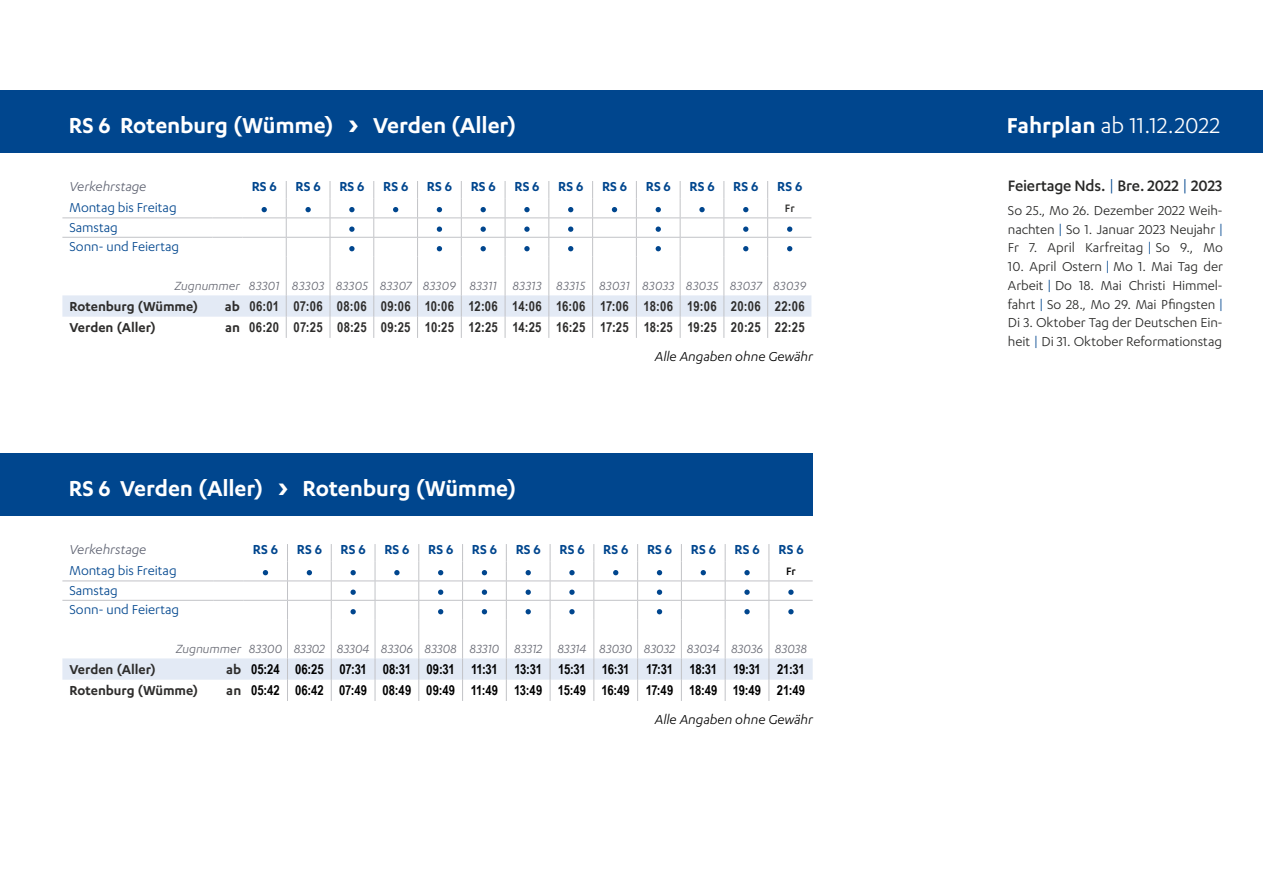
<style>
.page{position:relative;width:1263px;height:893px;background:#fff}
.page>*{position:absolute;margin:0;border:0;box-sizing:border-box;transform-origin:0 0}
.t1{font:600 25.05px "Karbon";letter-spacing:-.005em;color:#fff}
.t2{font:25.05px "Karbon";color:#fff}
.t3{font:500 17.55px "Karbon";letter-spacing:-.01em;color:#282827}
.t4{font:15px/18.8px "Karbon";letter-spacing:-.005em;color:#282827;text-align:justify}
.t5{font:600 15px "Karbon";letter-spacing:.01em;color:#00468e}
.t6{font:15px/19.4px "Karbon";letter-spacing:-.005em;color:#00468e}
.t7{font:600 15px "Karbon";letter-spacing:-.005em;color:#2e2d2c}
.t8{font:italic 15px "Karbon";color:#000}
.t9{font:italic 15px "Karbon";letter-spacing:-.005em;color:#5d6170}
.t10{font:italic 13.8px "Karbon";letter-spacing:.025em;color:#676973}
.t11{font:700 13.8px "Arial Narrow";letter-spacing:.02em;color:#2e2d2c}
.t12{font:700 13.8px "Arial Narrow";letter-spacing:-.015em;color:#000}
.t13{font:700 13.8px "Arial Narrow";letter-spacing:.01em;color:#000}
.t14{font:500 12.45px "Karbon";color:#2e2d2c}
.t15{font:500 12.45px "Karbon";color:#000}
.s1{font-size:36.3px}
.s2{font-weight:600}
.s3{font-family:"Karbon";font-weight:600;font-size:15px}
.s4{font-family:"Karbon";font-weight:600;font-size:15px;color:#2e2d2c}
.s5{font-weight:400;color:#00468e}
.s6{color:#00468e}
</style>
<div class="page">
<div style="left:0;top:90px;width:1263px;height:63px;background:#00468e"></div>
<div style="left:0;top:453px;width:813px;height:63px;background:#00468e"></div>
<svg style="left:62px;top:181px;width:749px;height:157px"></svg>
<svg style="left:62px;top:544px;width:751px;height:157px"></svg>
<p class="t1" style="left:69px;top:111px;width:449px">RS 6 Rotenburg (Wümme) <span class="s1">›</span> Verden (Aller)</p>
<p class="t2" style="left:1007px;top:112px;width:215px"><span class="s2">Fahrplan</span> ab 11.12.2022</p>
<p class="t9" style="left:69px;top:178px;width:78px">Verkehrstage</p>
<p class="t5" style="left:252px;top:178px;width:27px">RS 6</p>
<p class="t5" style="left:296px;top:178px;width:464px">RS 6 RS 6 RS 6 RS 6 RS 6 RS 6 RS 6 RS 6 RS 6 RS 6 RS 6</p>
<p class="t5" style="left:777px;top:178px;width:27px">RS 6</p>
<p class="t6" style="left:70px;top:197px;width:109px">Montag bis Freitag</p>
<p class="t14" style="left:785px;top:202px;width:11px">Fr</p>
<p class="t6" style="left:69px;top:217px;width:111px">Samstag<br>Sonn- und Feiertag</p>
<p class="t10" style="left:174px;top:279px;width:633px">Zugnummer 83301 83303 83305 83307 83309 83311 83313 83315 83031 83033 83035 83037 83039</p>
<p class="t7" style="left:69px;top:298px;width:130px">Rotenburg (Wümme)</p>
<p class="t11" style="left:225px;top:296px;width:581px"><span class="s3">ab</span> 06:01 07:06 08:06 09:06 10:06 12:06 14:06 16:06 17:06 18:06 19:06 20:06 22:06</p>
<p class="t7" style="left:69px;top:319px;width:88px">Verden (Aller)</p>
<p class="t11" style="left:225px;top:317px;width:581px"><span class="s3">an</span> 06:20 07:25 08:25 09:25 10:25 12:25 14:25 16:25 17:25 18:25 19:25 20:25 22:25</p>
<p class="t1" style="left:69px;top:474px;width:449px">RS 6 Verden (Aller) <span class="s1">›</span> Rotenburg (Wümme)</p>
<p class="t8" style="left:655px;top:348px;width:160px">Alle Angaben ohne Gewähr</p>
<p class="t9" style="left:69px;top:541px;width:78px">Verkehrstage</p>
<p class="t5" style="left:253px;top:541px;width:27px">RS 6</p>
<p class="t5" style="left:297px;top:541px;width:464px">RS 6 RS 6 RS 6 RS 6 RS 6 RS 6 RS 6 RS 6 RS 6 RS 6 RS 6</p>
<p class="t5" style="left:778px;top:541px;width:27px">RS 6</p>
<p class="t6" style="left:70px;top:560px;width:109px">Montag bis Freitag</p>
<p class="t15" style="left:786px;top:565px;width:11px">Fr</p>
<p class="t6" style="left:69px;top:580px;width:111px">Samstag<br>Sonn- und Feiertag</p>
<p class="t10" style="left:176px;top:642px;width:633px">Zugnummer 83300 83302 83304 83306 83308 83310 83312 83314 83030 83032 83034 83036 83038</p>
<p class="t7" style="left:69px;top:661px;width:88px">Verden (Aller)</p>
<p class="t12" style="left:226px;top:659px;width:580px"><span class="s4">ab</span> 05:24 06:25 07:31 08:31 09:31 11:31 13:31 15:31 16:31 17:31 18:31 19:31 21:31</p>
<p class="t7" style="left:69px;top:682px;width:130px">Rotenburg (Wümme)</p>
<p class="t13" style="left:226px;top:680px;width:580px"><span class="s4">an</span> 05:42 06:42 07:49 08:49 09:49 11:49 13:49 15:49 16:49 17:49 18:49 19:49 21:49</p>
<p class="t8" style="left:655px;top:711px;width:160px">Alle Angaben ohne Gewähr</p>
<p class="t3" style="left:1008px;top:176px;width:216px">Feiertage Nds. <span class="s5">|</span> Bre. 2022 <span class="s5">|</span> 2023</p>
<p class="t4" style="left:1008px;top:201px;width:217px">So 25., Mo 26. Dezember 2022 Weih&shy;nachten <span class="s6">|</span> So 1. Januar 2023 Neujahr <span class="s6">| </span>Fr 7. April Karfreitag <span class="s6">|</span> So 9., Mo</p>
<p class="t4" style="left:1008px;top:257px;width:217px">10. April Ostern <span class="s6">|</span> Mo 1. Mai Tag der Arbeit <span class="s6">|</span> Do 18. Mai Christi Himmel&shy;fahrt <span class="s6">|</span> So 28., Mo 29. Mai Pfingsten <span class="s6">| </span>Di 3. Oktober Tag der Deutschen Ein&shy;heit <span class="s6">|</span> Di 31. Oktober Reformationstag</p>
</div>
